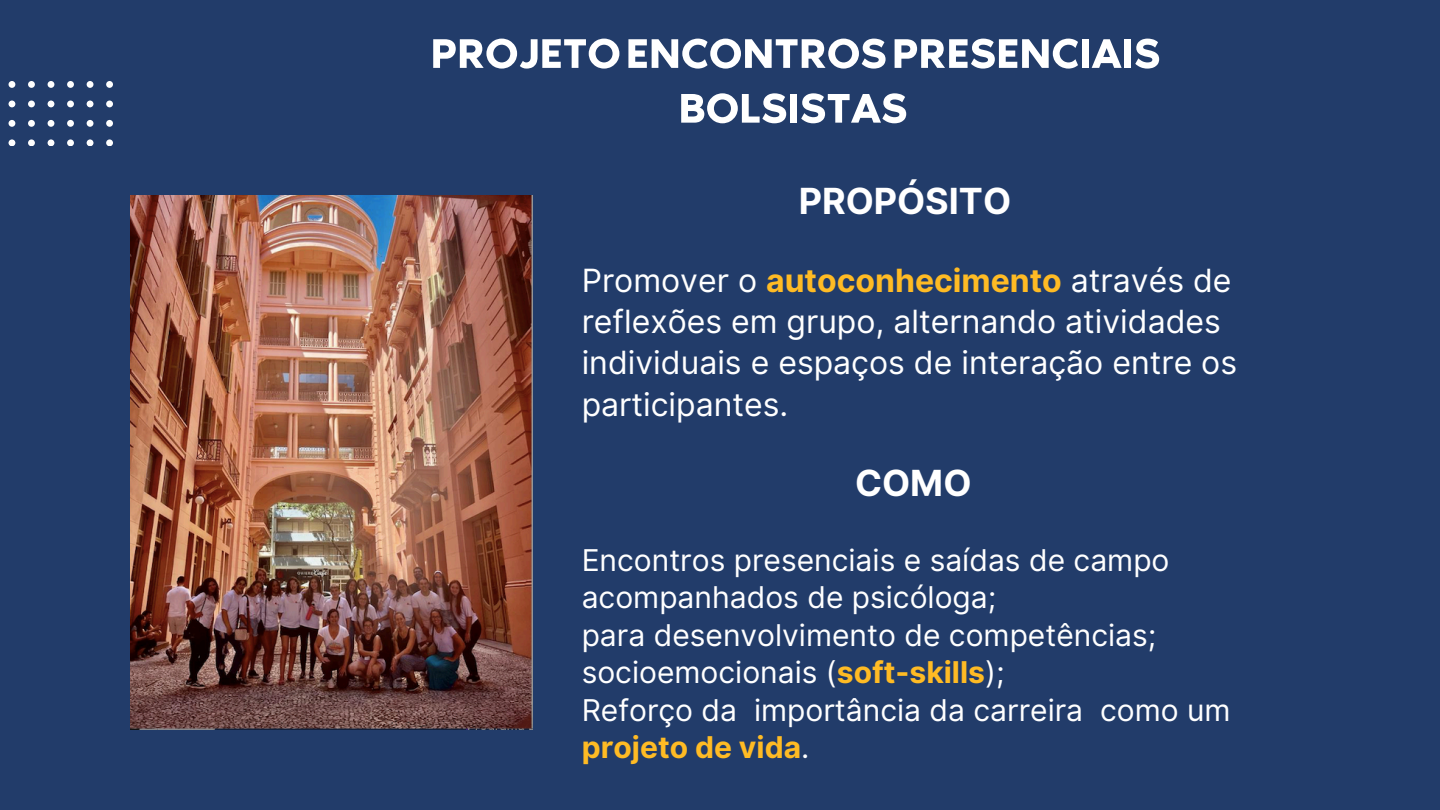
<style>
.page{position:relative;width:1440px;height:810px;background:#223c6a}
.page>*{position:absolute;margin:0;border:0;box-sizing:border-box;transform-origin:0 0}
.t1{font:55px/54.8px "RTL Media Pro Regular";color:#fff;text-align:center}
.t2{font:700 36px "Inter";color:#fff}
.t3{font:32px/41.2px "Inter";color:#fff}
.t4{font:30px/37.5px "Inter";color:#fff}
.s1{font-weight:700;color:#ffbb24}
</style>
<div class="page">
<div style="left:9px;top:81px;width:6px;height:7px;background:#fff;border-radius:50%"></div>
<div style="left:28px;top:81px;width:7px;height:7px;background:#fff;border-radius:50%"></div>
<div style="left:48px;top:81px;width:6px;height:7px;background:#fff;border-radius:50%"></div>
<div style="left:67px;top:81px;width:7px;height:7px;background:#fff;border-radius:50%"></div>
<div style="left:87px;top:81px;width:6px;height:7px;background:#fff;border-radius:50%"></div>
<div style="left:106px;top:81px;width:7px;height:7px;background:#fff;border-radius:50%"></div>
<svg style="left:9px;top:101px;width:6px;height:6px"></svg>
<div style="left:28px;top:101px;width:7px;height:6px;background:#fff;border-radius:50%"></div>
<svg style="left:48px;top:101px;width:6px;height:6px"></svg>
<div style="left:67px;top:101px;width:7px;height:6px;background:#fff;border-radius:50%"></div>
<svg style="left:87px;top:101px;width:6px;height:6px"></svg>
<div style="left:106px;top:101px;width:7px;height:6px;background:#fff;border-radius:50%"></div>
<div style="left:9px;top:120px;width:6px;height:7px;background:#fff;border-radius:50%"></div>
<div style="left:28px;top:120px;width:7px;height:7px;background:#fff;border-radius:50%"></div>
<div style="left:48px;top:120px;width:6px;height:7px;background:#fff;border-radius:50%"></div>
<div style="left:67px;top:120px;width:7px;height:7px;background:#fff;border-radius:50%"></div>
<div style="left:87px;top:120px;width:6px;height:7px;background:#fff;border-radius:50%"></div>
<div style="left:106px;top:120px;width:7px;height:7px;background:#fff;border-radius:50%"></div>
<svg style="left:9px;top:139px;width:6px;height:7px"></svg>
<svg style="left:28px;top:139px;width:7px;height:7px"></svg>
<svg style="left:48px;top:139px;width:6px;height:7px"></svg>
<svg style="left:67px;top:139px;width:7px;height:7px"></svg>
<svg style="left:87px;top:139px;width:6px;height:7px"></svg>
<svg style="left:106px;top:139px;width:7px;height:7px"></svg>
<img style="left:131px;top:195px;width:402px;height:534px">
<h1 class="t1" style="left:431px;top:30px;width:731px">PROJETOENCONTROSPRESENCIAIS<br>BOLSISTAS</h1>
<p class="t2" style="left:799px;top:179px;width:214px">PROPÓSITO</p>
<h2 class="t3" style="left:582px;top:260px;width:657px">Promover o <span class="s1">autoconhecimento</span> através de reflexões em grupo, alternando atividades individuais e espaços de interação entre os participantes.</h2>
<p class="t2" style="left:855px;top:461px;width:118px">COMO</p>
<h2 class="t4" style="left:582px;top:541px;width:589px">Encontros presenciais e saídas de campo acompanhados de psicóloga;</h2>
<p class="t4" style="left:582px;top:616px;width:576px">para desenvolvimento de competências; socioemocionais (<span class="s1">soft-skills</span>);</p>
<p class="t4" style="left:582px;top:691px;width:650px">Reforço da importância da carreira como um <span class="s1">projeto de vida</span>.</p>
</div>
